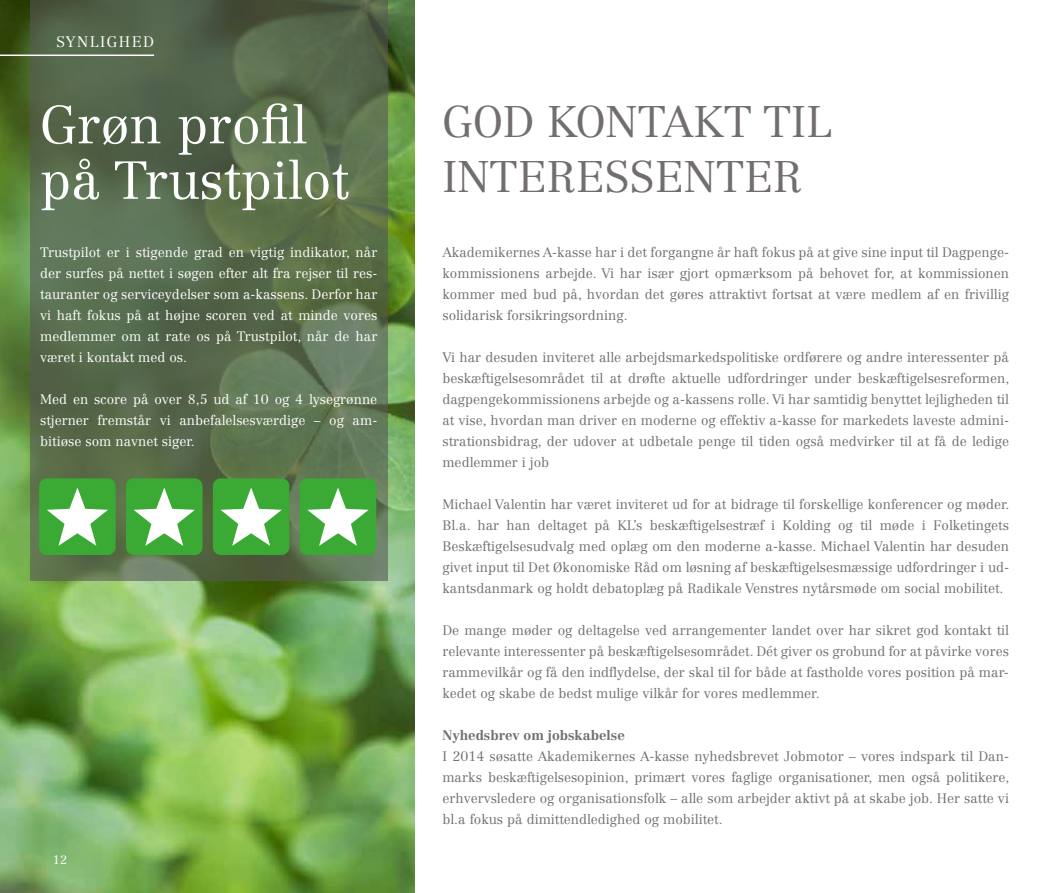
<style>
.page{position:relative;width:1063px;height:893px;background:#fff}
.page>*{position:absolute;margin:0;border:0;box-sizing:border-box;transform-origin:0 0}
.t1{font:300 52.5px/55.5px "Centennial LT Std";color:#fff}
.t2{font:300 43.5px/55.5px "Centennial LT Std";color:#736e6e}
.t3{font:300 15px "Centennial LT Std";letter-spacing:.1em;color:#fff}
.t4{font:300 13.5px/21px "Centennial LT Std";color:#736e6e;text-align:justify}
.t5{font:300 13.5px/21px "Centennial LT Std";color:#fff;text-align:justify}
.t6{font:700 13.5px "Centennial LT Std";color:#736e6e}
.t7{font:300 12px "Centennial LT Std";color:#fff}
</style>
<div class="page">
<img style="left:0;top:0;width:415px;height:893px">
<svg style="left:30px;top:0;width:357px;height:580px;background:#596c4d"></svg>
<hr style="left:0;top:55px;width:154px;height:1px;background:#fff">
<div style="left:39px;top:478px;width:77px;height:77px;background:#3aaa35;border-radius:8px"></div>
<svg style="left:47px;top:487px;width:61px;height:59px"></svg>
<div style="left:126px;top:478px;width:77px;height:77px;background:#3aaa35;border-radius:8px"></div>
<svg style="left:134px;top:487px;width:61px;height:59px"></svg>
<div style="left:213px;top:478px;width:76px;height:77px;background:#3aaa35;border-radius:8px"></div>
<svg style="left:220px;top:487px;width:62px;height:59px"></svg>
<div style="left:300px;top:478px;width:76px;height:77px;background:#3aaa35;border-radius:8px"></div>
<svg style="left:307px;top:488px;width:62px;height:58px"></svg>
<p class="t3" style="left:56px;top:33px;width:99px">SYNLIGHED</p>
<h1 class="t1" style="left:40px;top:97px;width:310px">Grøn profil på Trustpilot</h1>
<p class="t5" style="left:40px;top:241px;width:339px">Trustpilot er i stigende grad en vigtig indikator, når der surfes på nettet i søgen efter alt fra rejser til res&shy;tauranter og serviceydelser som a-kassens. Derfor har vi haft fokus på at højne scoren ved at minde vores medlemmer om at rate os på Trustpilot, når de har været i kontakt med os.</p>
<p class="t5" style="left:40px;top:389px;width:339px">Med en score på over 8,5 ud af 10 og 4 lysegrønne stjerner fremstår vi anbefalelsesværdige – og am&shy;bitiøse som navnet siger.</p>
<p class="t7" style="left:53px;top:852px;width:16px">12</p>
<h2 class="t2" style="left:442px;top:94px;width:391px">GOD KONTAKT TIL<br>INTERESSENTER</h2>
<p class="t4" style="left:442px;top:241px;width:568px">Akademikernes A-kasse har i det forgangne år haft fokus på at give sine input til Dagpenge&shy;kommissionens arbejde. Vi har især gjort opmærksom på behovet for, at kommissionen kommer med bud på, hvordan det gøres attraktivt fortsat at være medlem af en frivillig solidarisk forsikringsordning.</p>
<p class="t4" style="left:442px;top:346px;width:569px">Vi har desuden inviteret alle arbejdsmarkedspolitiske ordførere og andre interessenter på beskæftigelsesområdet til at drøfte aktuelle udfordringer under beskæftigelsesreformen, dagpengekommissionens arbejde og a-kassens rolle. Vi har samtidig benyttet lejligheden til at vise, hvordan man driver en moderne og effektiv a-kasse for markedets laveste admini&shy;strationsbidrag, der udover at udbetale penge til tiden også medvirker til at få de ledige medlemmer i job</p>
<p class="t4" style="left:442px;top:494px;width:569px">Michael Valentin har været inviteret ud for at bidrage til forskellige konferencer og møder.<br>Bl.a. har han deltaget på KL’s beskæftigelsestræf i Kolding og til møde i Folketingets Beskæftigelsesudvalg med oplæg om den moderne a-kasse. Michael Valentin har desuden givet input til Det Økonomiske Råd om løsning af beskæftigelsesmæssige udfordringer i ud&shy;kantsdanmark og holdt debatoplæg på Radikale Venstres nytårsmøde om social mobilitet.</p>
<p class="t4" style="left:442px;top:620px;width:568px">De mange møder og deltagelse ved arrangementer landet over har sikret god kontakt til relevante interessenter på beskæftigelsesområdet. Dét giver os grobund for at påvirke vores rammevilkår og få den indflydelse, der skal til for både at fastholde vores position på mar&shy;kedet og skabe de bedst mulige vilkår for vores medlemmer.</p>
<p class="t6" style="left:442px;top:727px;width:184px">Nyhedsbrev om jobskabelse</p>
<p class="t4" style="left:442px;top:746px;width:569px">I 2014 søsatte Akademikernes A-kasse nyhedsbrevet Jobmotor – vores indspark til Dan&shy;marks beskæftigelsesopinion, primært vores faglige organisationer, men også politikere, erhvervsledere og organisationsfolk – alle som arbejder aktivt på at skabe job. Her satte vi bl.a fokus på dimittendledighed og mobilitet.</p>
</div>
